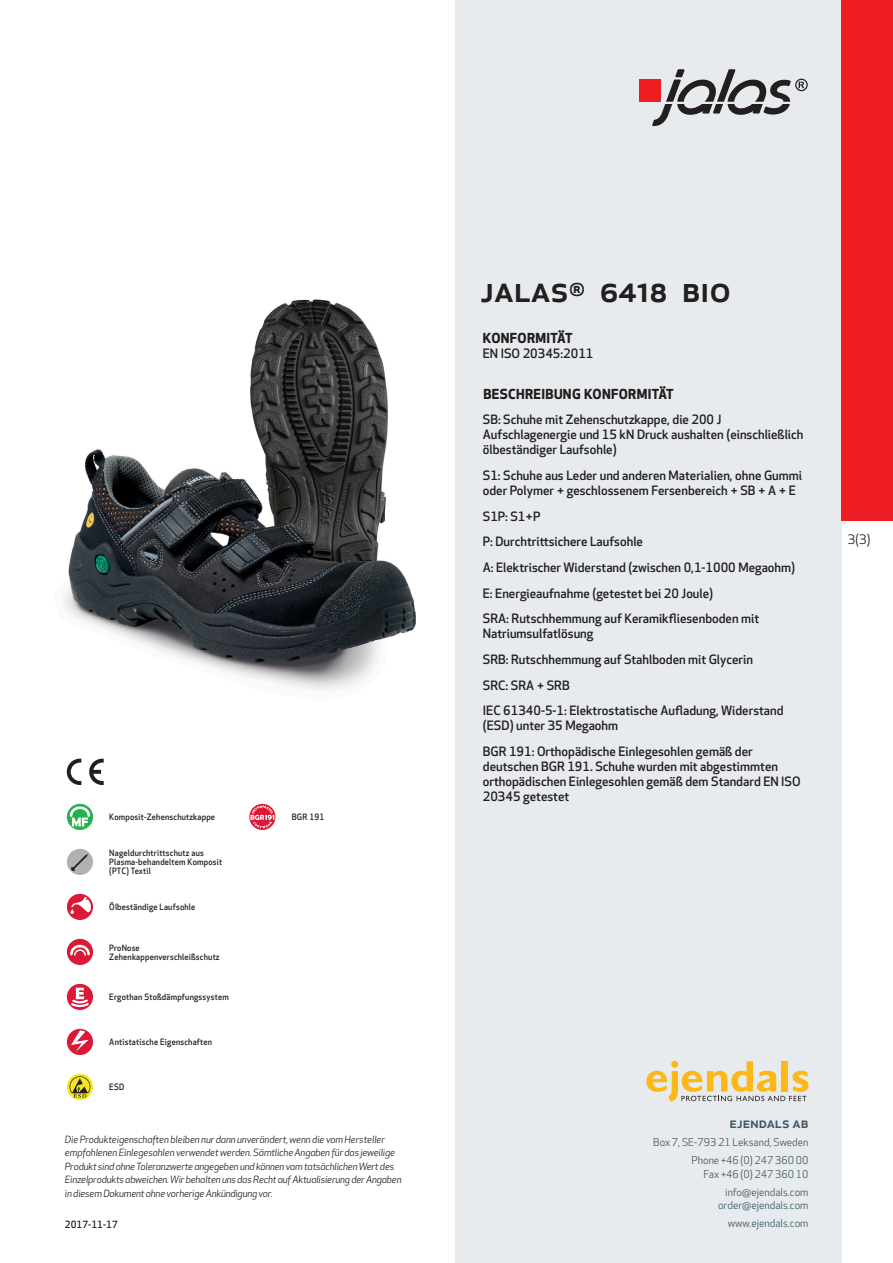
<style>
.page{position:relative;width:893px;height:1263px;background:#fff}
.page>*{position:absolute;margin:0;border:0;box-sizing:border-box;transform-origin:0 0}
.prodname{font:500 36px "Apex New";color:#231f20}
.t1{font:500 15px "Apex New";color:#405968}
.Funktion_body{font:700 13.5px "Apex New";letter-spacing:.025em;color:#231f20}
.t2{font:12.75px "Apex New";color:#231f20}
.Funktion_body-2{font:500 12.6px/15px "Apex New";color:#231f20}
.t3{font:10.5px/18px "Apex New";color:#405968;text-align:right}
.t4{font:italic 9.75px/13.5px "Apex New";letter-spacing:-.015em;color:#231f20}
.t5{font:500 9.75px "Apex New";color:#231f20}
.Artikel{font:500 8.55px/9px "Apex New";letter-spacing:.025em;color:#231f20;scale:.95 1}
</style>
<div class="page">
<div style="left:455px;top:0;width:387px;height:1263px;background:#e8ebee"></div>
<svg style="left:646px;top:1061px;width:162px;height:40px"></svg>
<img style="left:64px;top:299px;width:351px;height:391px">
<div style="left:842px;top:0;width:51px;height:520px;background:#ee1d23"></div>
<svg style="left:67px;top:804px;width:26px;height:26px"></svg>
<svg style="left:70px;top:806px;width:20px;height:20px"></svg>
<div style="left:67px;top:849px;width:26px;height:26px;background:#b3b0b3;border-radius:50%"></div>
<svg style="left:71px;top:854px;width:17px;height:17px"></svg>
<div style="left:67px;top:894px;width:26px;height:26px;background:#db1836;border-radius:50%"></div>
<svg style="left:70px;top:897px;width:21px;height:17px"></svg>
<div style="left:67px;top:939px;width:26px;height:26px;background:#db1836;border-radius:50%"></div>
<svg style="left:70px;top:945px;width:20px;height:11px"></svg>
<svg style="left:67px;top:984px;width:26px;height:26px"></svg>
<svg style="left:69px;top:988px;width:22px;height:20px"></svg>
<div style="left:67px;top:1029px;width:26px;height:26px;background:#db1836;border-radius:50%"></div>
<svg style="left:71px;top:1030px;width:18px;height:22px"></svg>
<svg style="left:67px;top:1074px;width:26px;height:26px"></svg>
<svg style="left:70px;top:1076px;width:20px;height:22px"></svg>
<svg style="left:249px;top:804px;width:26px;height:26px"></svg>
<svg style="left:250px;top:805px;width:24px;height:23px"></svg>
<svg style="left:89px;top:759px;width:15px;height:26px"></svg>
<svg style="left:67px;top:759px;width:14px;height:26px"></svg>
<div style="left:639px;top:80px;width:22px;height:22px;background:#ee1d23"></div>
<svg style="left:652px;top:69px;width:156px;height:57px"></svg>
<p class="Artikel" style="left:109px;top:812px;width:113px">Komposit-Zehenschutzkappe</p>
<p class="Artikel" style="left:109px;top:848px;width:120px">Nageldurchtrittschutz aus<br>Plasma-behandeltem Komposit (PTC) Textil</p>
<p class="Artikel" style="left:109px;top:902px;width:92px">Ölbeständige Laufsohle</p>
<p class="Artikel" style="left:109px;top:943px;width:118px">ProNose<br>Zehenkappenverschleißschutz</p>
<p class="Artikel" style="left:109px;top:992px;width:127px">Ergothan Stoßdämpfungssystem</p>
<p class="Artikel" style="left:109px;top:1037px;width:110px">Antistatische Eigenschaften</p>
<p class="Artikel" style="left:109px;top:1082px;width:17px">ESD</p>
<p class="Artikel" style="left:292px;top:812px;width:36px">BGR 191</p>
<p class="t4" style="left:65px;top:1132px;width:338px">Die Produkteigenschaften bleiben nur dann unverändert, wenn die vom Hersteller empfohlenen Einlegesohlen verwendet werden. Sämtliche Angaben für das jeweilige Produkt sind ohne Toleranzwerte angegeben und können vom tatsächlichen Wert des Einzelprodukts abweichen. Wir behalten uns das Recht auf Aktualisierung der Angaben in diesem Dokument ohne vorherige Ankündigung vor.</p>
<p class="t5" style="left:65px;top:1218px;width:54px">2017-11-17</p>
<p class="prodname" style="left:480px;top:265px;width:252px">JALAS<sup>®</sup> 6418 Bio</p>
<p class="Funktion_body" style="left:483px;top:328px;width:91px">KONFORMITÄT</p>
<p class="Funktion_body-2" style="left:483px;top:346px;width:112px">EN ISO 20345:2011</p>
<p class="Funktion_body" style="left:483px;top:384px;width:192px">BESCHREIBUNG KONFORMITÄT</p>
<p class="Funktion_body-2" style="left:483px;top:412px;width:322px">SB: Schuhe mit Zehenschutzkappe, die 200 J<br>Aufschlagenergie und 15 kN Druck aushalten (einschließlich ölbeständiger Laufsohle)</p>
<p class="Funktion_body-2" style="left:483px;top:468px;width:321px">S1: Schuhe aus Leder und anderen Materialien, ohne Gummi oder Polymer + geschlossenem Fersenbereich + SB + A + E</p>
<p class="Funktion_body-2" style="left:483px;top:508px;width:59px">S1P: S1+P</p>
<p class="Funktion_body-2" style="left:483px;top:534px;width:162px">P: Durchtrittsichere Laufsohle</p>
<p class="Funktion_body-2" style="left:483px;top:560px;width:314px">A: Elektrischer Widerstand (zwischen 0,1-1000 Megaohm)</p>
<p class="Funktion_body-2" style="left:483px;top:585px;width:232px">E: Energieaufnahme (getestet bei 20 Joule)</p>
<p class="Funktion_body-2" style="left:483px;top:611px;width:278px">SRA: Rutschhemmung auf Keramikfliesenboden mit<br>Natriumsulfatlösung</p>
<p class="Funktion_body-2" style="left:483px;top:652px;width:272px">SRB: Rutschhemmung auf Stahlboden mit Glycerin</p>
<p class="Funktion_body-2" style="left:483px;top:677px;width:88px">SRC: SRA + SRB</p>
<p class="Funktion_body-2" style="left:483px;top:703px;width:302px">IEC 61340-5-1: Elektrostatische Aufladung, Widerstand (ESD) unter 35 Megaohm</p>
<p class="Funktion_body-2" style="left:483px;top:743px;width:319px">BGR 191: Orthopädische Einlegesohlen gemäß der deutschen BGR 191. Schuhe wurden mit abgestimmten orthopädischen Einlegesohlen gemäß dem Standard EN ISO 20345 getestet</p>
<p class="t2" style="left:848px;top:531px;width:24px">3(3)</p>
<p class="t1" style="left:729px;top:1113px;width:80px">ejendals ab</p>
<p class="t3" style="left:653px;top:1133px;width:157px">Box 7, SE-793 21 Leksand, Sweden<br>Phone +46 (0) 247 360 00</p>
<p class="t3" style="left:703px;top:1165px;width:107px">Fax +46 (0) 247 360 10 info@ejendals.com</p>
<p class="t3" style="left:718px;top:1196px;width:92px">order@ejendals.com</p>
<p class="t3" style="left:728px;top:1215px;width:82px">www.ejendals.com</p>
</div>
